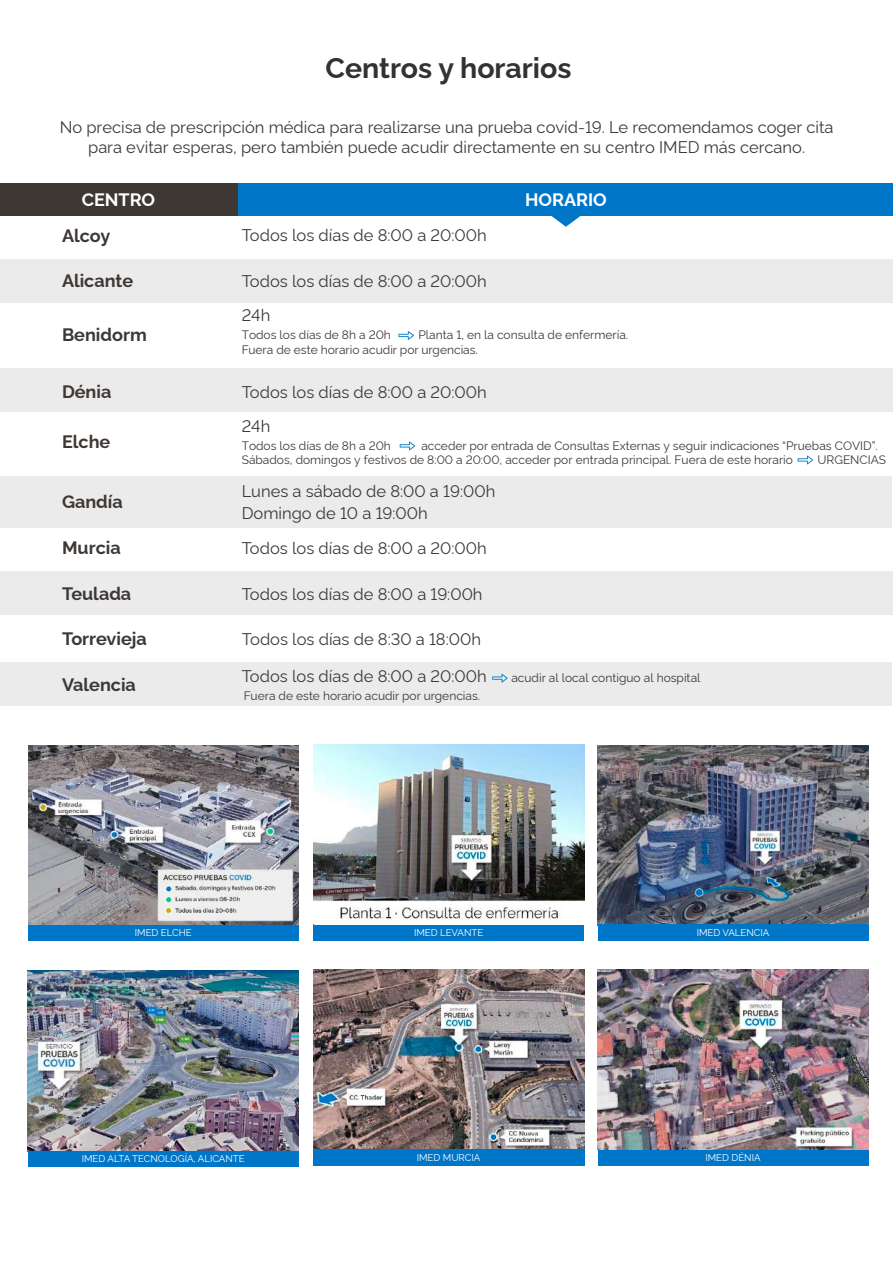
<style>
.page{position:relative;width:893px;height:1263px;background:#fff}
.page>*{position:absolute;margin:0;border:0;box-sizing:border-box;transform-origin:0 0}
.t1{font:700 28.5px "Rawline";color:#323232}
.t2{font:700 18px "Rawline";color:#3e3835}
.t3{font:700 18px "Rawline";color:#fff}
.t4{font:16.5px/22px "Rawline";color:#3e3835}
.t5{font:12px/14.4px "Rawline";color:#3e3835}
.t6{font:9.6px "Rawline";color:#fff}
</style>
<div class="page">
<div style="left:1px;top:662px;width:891px;height:43px;background:#ebebeb"></div>
<div style="left:1px;top:476px;width:891px;height:52px;background:#ebebeb"></div>
<div style="left:0;top:259px;width:893px;height:43px;background:#ebebeb"></div>
<div style="left:0;top:369px;width:893px;height:43px;background:#ebebeb"></div>
<div style="left:0;top:571px;width:893px;height:43px;background:#ebebeb"></div>
<svg style="left:551px;top:216px;width:30px;height:11px"></svg>
<div style="left:237px;top:184px;width:656px;height:32px;background:#0076c8"></div>
<div style="left:0;top:184px;width:237px;height:32px;background:#3e3835"></div>
<svg style="left:400px;top:441px;width:15px;height:9px"></svg>
<svg style="left:798px;top:456px;width:15px;height:8px"></svg>
<svg style="left:492px;top:674px;width:16px;height:9px"></svg>
<div style="left:28px;top:924px;width:271px;height:17px;background:#0076c8"></div>
<div style="left:313px;top:924px;width:271px;height:17px;background:#0076c8"></div>
<img style="left:598px;top:970px;width:270px;height:179px">
<div style="left:598px;top:1149px;width:270px;height:17px;background:#0076c8"></div>
<img style="left:597px;top:745px;width:271px;height:180px">
<div style="left:598px;top:924px;width:270px;height:16px;background:#0076c8"></div>
<div style="left:28px;top:1150px;width:271px;height:16px;background:#0076c8"></div>
<img style="left:28px;top:971px;width:270px;height:179px">
<img style="left:313px;top:970px;width:271px;height:179px">
<div style="left:313px;top:1149px;width:271px;height:16px;background:#0076c8"></div>
<svg style="left:398px;top:331px;width:16px;height:9px"></svg>
<img style="left:315px;top:745px;width:269px;height:174px">
<img style="left:28px;top:745px;width:271px;height:180px">
<h1 class="t1" style="left:325px;top:46px;width:248px">Centros y horarios</h1>
<p class="t4" style="left:60px;top:116px;width:775px;line-height:19.8px;text-align:center">No precisa de prescripción médica para realizarse una prueba covid-19. Le recomendamos coger cita para evitar esperas, pero también puede acudir directamente en su centro IMED más cercano.</p>
<p class="t3" style="left:82px;top:186px;width:75px">CENTRO</p>
<p class="t3" style="left:525px;top:186px;width:83px">HORARIO</p>
<p class="t4" style="left:242px;top:223px;width:246px">Todos los días de 8:00 a 20:00h</p>
<p class="t2" style="left:62px;top:221px;width:50px">Alcoy</p>
<p class="t2" style="left:62px;top:267px;width:73px">Alicante</p>
<p class="t4" style="left:242px;top:268px;width:246px">Todos los días de 8:00 a 20:00h</p>
<p class="t2" style="left:62px;top:321px;width:86px">Benidorm</p>
<p class="t4" style="left:242px;top:303px;width:30px">24h</p>
<p class="t5" style="left:242px;top:327px;width:151px">Todos los días de 8h a 20h</p>
<p class="t5" style="left:242px;top:327px;width:388px;text-indent:177px">Planta 1, en la consulta de enfermería.<br>Fuera de este horario acudir por urgencias.</p>
<p class="t2" style="left:62px;top:377px;width:51px">Dénia</p>
<p class="t4" style="left:242px;top:379px;width:246px">Todos los días de 8:00 a 20:00h</p>
<p class="t2" style="left:62px;top:427px;width:50px">Elche</p>
<p class="t2" style="left:62px;top:488px;width:62px">Gandía</p>
<p class="t4" style="left:242px;top:413px;width:30px">24h</p>
<p class="t5" style="left:242px;top:437px;width:151px">Todos los días de 8h a 20h</p>
<p class="t5" style="left:242px;top:437px;width:637px;text-indent:180px">acceder por entrada de Consultas Externas y seguir indicaciones “Pruebas COVID”.<br>Sábados, domingos y festivos de 8:00 a 20:00, acceder por entrada principal. Fuera de este horario</p>
<p class="t5" style="left:817px;top:452px;width:70px">URGENCIAS</p>
<p class="t4" style="left:242px;top:478px;width:255px">Lunes a sábado de 8:00 a 19:00h<br>Domingo de 10 a 19:00h</p>
<p class="t2" style="left:62px;top:534px;width:60px">Murcia</p>
<p class="t4" style="left:242px;top:535px;width:246px">Todos los días de 8:00 a 20:00h</p>
<p class="t2" style="left:62px;top:579px;width:71px">Teulada</p>
<p class="t2" style="left:62px;top:625px;width:86px">Torrevieja</p>
<p class="t2" style="left:62px;top:670px;width:75px">Valencia</p>
<p class="t4" style="left:242px;top:581px;width:242px">Todos los días de 8:00 a 19:00h</p>
<p class="t4" style="left:242px;top:626px;width:241px">Todos los días de 8:30 a 18:00h</p>
<p class="t4" style="left:242px;top:663px;width:246px">Todos los días de 8:00 a 20:00h</p>
<p class="t5" style="left:511px;top:669px;width:191px">acudir al local contiguo al hospital</p>
<p class="t5" style="left:244px;top:687px;width:238px">Fuera de este horario acudir por urgencias.</p>
<p class="t6" style="left:135px;top:925px;width:58px">IMED ELCHE</p>
<p class="t6" style="left:414px;top:925px;width:71px">IMED LEVANTE</p>
<p class="t6" style="left:82px;top:1151px;width:165px">IMED ALTA TECNOLOGÍA, ALICANTE</p>
<p class="t6" style="left:417px;top:1150px;width:65px">IMED MURCIA</p>
<p class="t6" style="left:697px;top:925px;width:74px">IMED VALENCIA</p>
<p class="t6" style="left:705px;top:1150px;width:57px">IMED DÉNIA</p>
</div>
